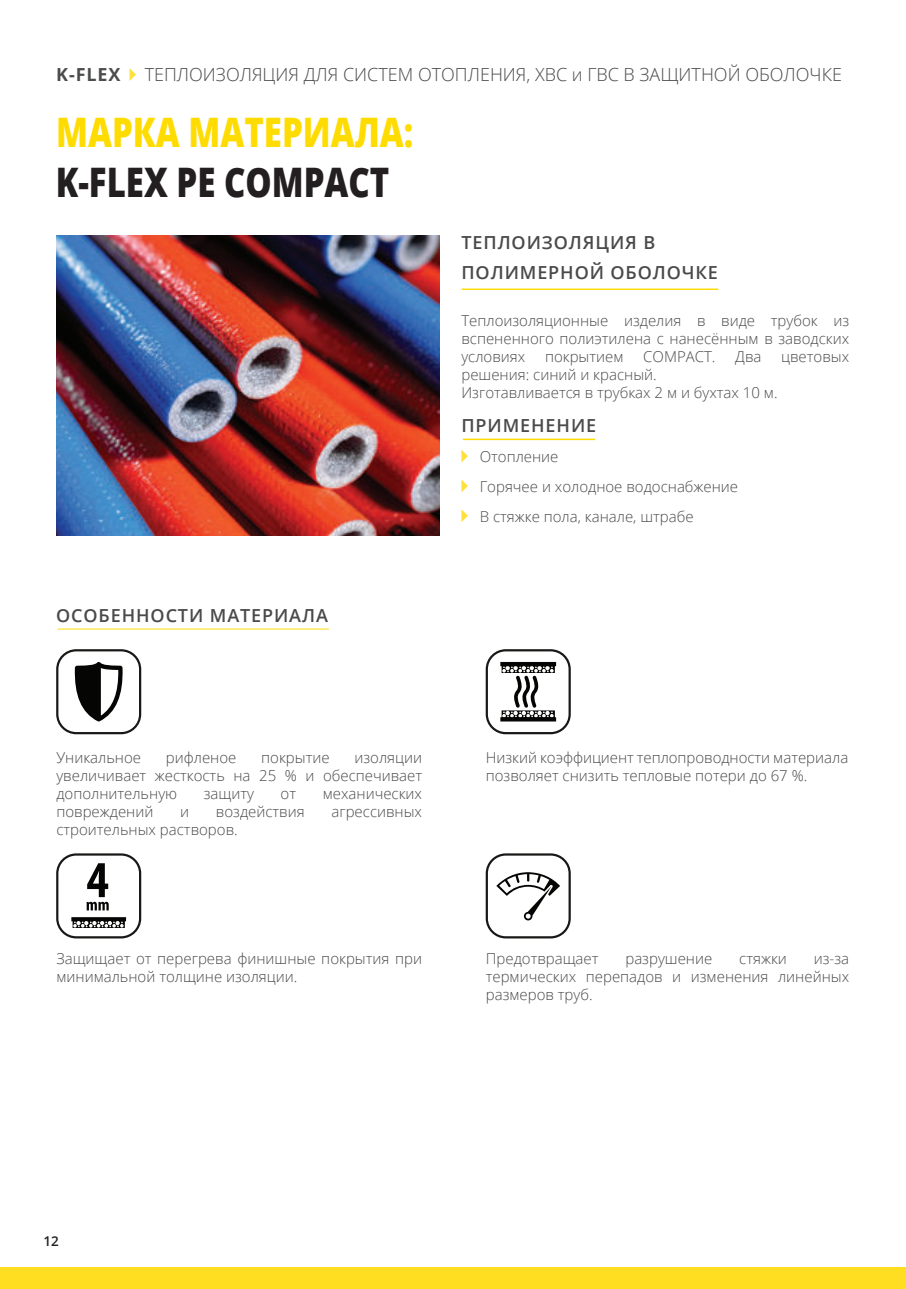
<style>
.page{position:relative;width:906px;height:1289px;background:#fff}
.page>*{position:absolute;margin:0;border:0;box-sizing:border-box;transform-origin:0 0}
.t1{font:800 40.65px "Open Sans";color:#ffdc01;scale:.81 1}
.t2{font:800 40.65px "Open Sans";color:#231f20;scale:.81 1}
.t3{font:600 18px/30px "Open Sans";letter-spacing:.05em;color:#494a49}
.t4{font:300 18px "Open Sans";color:#494a49}
.t5{font:700 18px "Open Sans";color:#4b4c4d}
.t6{font:300 15px/18px "Open Sans";color:#494a49}
.t7{font:600 13.5px "Open Sans";color:#231f20}
</style>
<div class="page">
<img style="left:56px;top:236px;width:383px;height:299px">
<div style="left:0;top:1266px;width:906px;height:22px;background:#ffdd21"></div>
<svg style="left:130px;top:68px;width:6px;height:13px"></svg>
<hr style="left:461px;top:288px;width:257px;height:2px;background:#fbdc08">
<hr style="left:463px;top:438px;width:132px;height:2px;background:#fbdc08">
<svg style="left:461px;top:449px;width:7px;height:13px"></svg>
<svg style="left:461px;top:479px;width:7px;height:13px"></svg>
<svg style="left:461px;top:509px;width:7px;height:13px"></svg>
<svg style="left:56px;top:649px;width:85px;height:85px"></svg>
<svg style="left:56px;top:853px;width:85px;height:85px"></svg>
<svg style="left:486px;top:649px;width:85px;height:85px"></svg>
<hr style="left:500px;top:662px;width:56px;height:4px;background:#050504">
<hr style="left:500px;top:717px;width:56px;height:4px;background:#050504">
<svg style="left:486px;top:853px;width:85px;height:85px"></svg>
<hr style="left:58px;top:628px;width:271px;height:1px;background:#fbdc08">
<p class="t5" style="left:56px;top:64px;width:66px">K-FLEX</p>
<p class="t4" style="left:145px;top:62px;width:698px">ТЕПЛОИЗОЛЯЦИЯ ДЛЯ СИСТЕМ ОТОПЛЕНИЯ, ХВС и ГВС В ЗАЩИТНОЙ ОБОЛОЧКЕ</p>
<h1 class="t1" style="left:56px;top:101px;width:442px">МАРКА МАТЕРИАЛА:</h1>
<h1 class="t2" style="left:56px;top:152px;width:413px">K-FLEX PE COMPACT</h1>
<p class="t3" style="left:56px;top:600px;width:273px">ОСОБЕННОСТИ МАТЕРИАЛА</p>
<p class="t3" style="left:461px;top:227px;width:258px">ТЕПЛОИЗОЛЯЦИЯ В<br>ПОЛИМЕРНОЙ ОБОЛОЧКЕ</p>
<p class="t6" style="left:461px;top:311px;width:389px;text-align:justify">Теплоизоляционные изделия в виде трубок из вспененного полиэтилена с нанесённым в заводских условиях</p>
<p class="t6" style="left:545px;top:347px;width:80px">покрытием</p>
<p class="t6" style="left:643px;top:347px;width:74px">COMPACT.</p>
<p class="t6" style="left:735px;top:347px;width:28px">Два</p>
<p class="t6" style="left:781px;top:347px;width:69px">цветовых</p>
<p class="t6" style="left:461px;top:365px;width:318px">решения: синий и красный.<br>Изготавливается в трубках 2 м и бухтах 10 м.</p>
<p class="t3" style="left:461px;top:410px;width:136px">ПРИМЕНЕНИЕ</p>
<p class="t6" style="left:480px;top:440px;width:260px;line-height:30px">Отопление<br>Горячее и холодное водоснабжение<br>В стяжке пола, канале, штрабе</p>
<p class="t6" style="left:56px;top:747px;width:86px">Уникальное</p>
<p class="t6" style="left:166px;top:747px;width:72px">рифленое</p>
<p class="t6" style="left:261px;top:747px;width:70px">покрытие</p>
<p class="t6" style="left:56px;top:747px;width:367px;text-align:justify;text-indent:298px">изоляции увеличивает жесткость на 25 % и обеспечивает дополнительную</p>
<p class="t6" style="left:204px;top:783px;width:52px">защиту</p>
<p class="t6" style="left:281px;top:783px;width:17px">от</p>
<p class="t6" style="left:323px;top:783px;width:101px">механических</p>
<p class="t6" style="left:56px;top:801px;width:99px">повреждений</p>
<p class="t6" style="left:180px;top:801px;width:10px">и</p>
<p class="t6" style="left:216px;top:801px;width:90px">воздействия</p>
<p class="t6" style="left:331px;top:801px;width:92px">агрессивных</p>
<p class="t6" style="left:56px;top:819px;width:183px">строительных растворов.</p>
<p class="t6" style="left:56px;top:949px;width:367px">Защищает от перегрева финишные покрытия при минимальной толщине изоляции.</p>
<p class="t6" style="left:486px;top:747px;width:364px">Низкий коэффициент теплопроводности материала позволяет снизить тепловые потери до 67 %.</p>
<p class="t6" style="left:486px;top:949px;width:114px">Предотвращает</p>
<p class="t6" style="left:625px;top:949px;width:88px">разрушение</p>
<p class="t6" style="left:739px;top:949px;width:49px">стяжки</p>
<p class="t6" style="left:486px;top:949px;width:365px;text-align:justify;text-indent:328px">из-за термических перепадов и изменения линейных размеров труб.</p>
<p class="t7" style="left:43px;top:1233px;width:17px">12</p>
</div>
